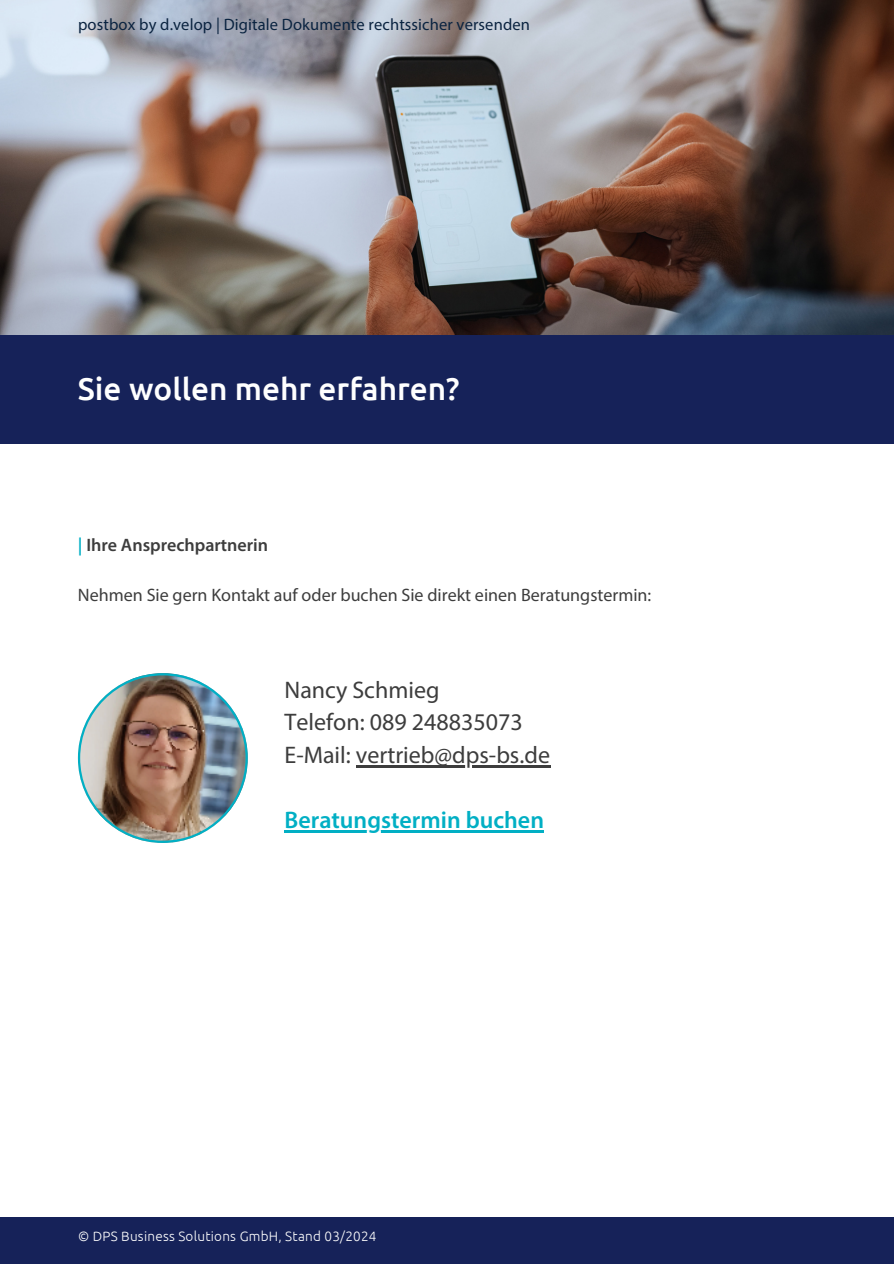
<style>
.page{position:relative;width:894px;height:1264px;background:#fff}
.page>*{position:absolute;margin:0;border:0;box-sizing:border-box;transform-origin:0 0}
.t1{font:500 31.5px "Ubuntu";color:#fff}
.t2{font:24px/32.7px "Myriad Pro";color:#3d3d3d}
.t3{font:600 24px "Myriad Pro";color:#01afc4}
.t4{font:18px "Myriad Pro";color:#3d3d3d}
.t5{font:600 18px "Myriad Pro";color:#3d3d3d}
.t6{font:16.5px "Myriad Pro";letter-spacing:.01em;color:#0a2340}
.t7{font:300 13.5px "Ubuntu";letter-spacing:.02em;color:#fff}
.s1{color:#01afc4}
</style>
<div class="page">
<img style="left:0;top:0;width:893px;height:335px">
<div style="left:0;top:335px;width:893px;height:108px;background:#162259"></div>
<div style="left:0;top:1216px;width:893px;height:47px;background:#162259"></div>
<img style="left:78px;top:673px;width:170px;height:170px">
<hr style="left:356px;top:765px;width:194px;height:2px;background:#3d3d3d">
<hr style="left:284px;top:830px;width:260px;height:3px;background:#01afc4">
<h4 class="t6" style="left:78px;top:17px;width:453px">postbox by d.velop | Digitale Dokumente rechtssicher versenden</h4>
<h1 class="t1" style="left:78px;top:370px;width:383px">Sie wollen mehr erfahren?</h1>
<h5 class="t5" style="left:78px;top:538px;width:192px"><span class="s1">|</span> Ihre Ansprechpartnerin</h5>
<p class="t4" style="left:78px;top:587px;width:574px">Nehmen Sie gern Kontakt auf oder buchen Sie direkt einen Beratungstermin:</p>
<h3 class="t2" style="left:284px;top:675px;width:267px">Nancy Schmieg<br>Telefon: 089 248835073<br>E-Mail: vertrieb@dps-bs.de</h3>
<p class="t3" style="left:284px;top:810px;width:261px">Beratungstermin buchen</p>
<p class="t7" style="left:78px;top:1228px;width:300px">© DPS Business Solutions GmbH, Stand 03/2024</p>
</div>
